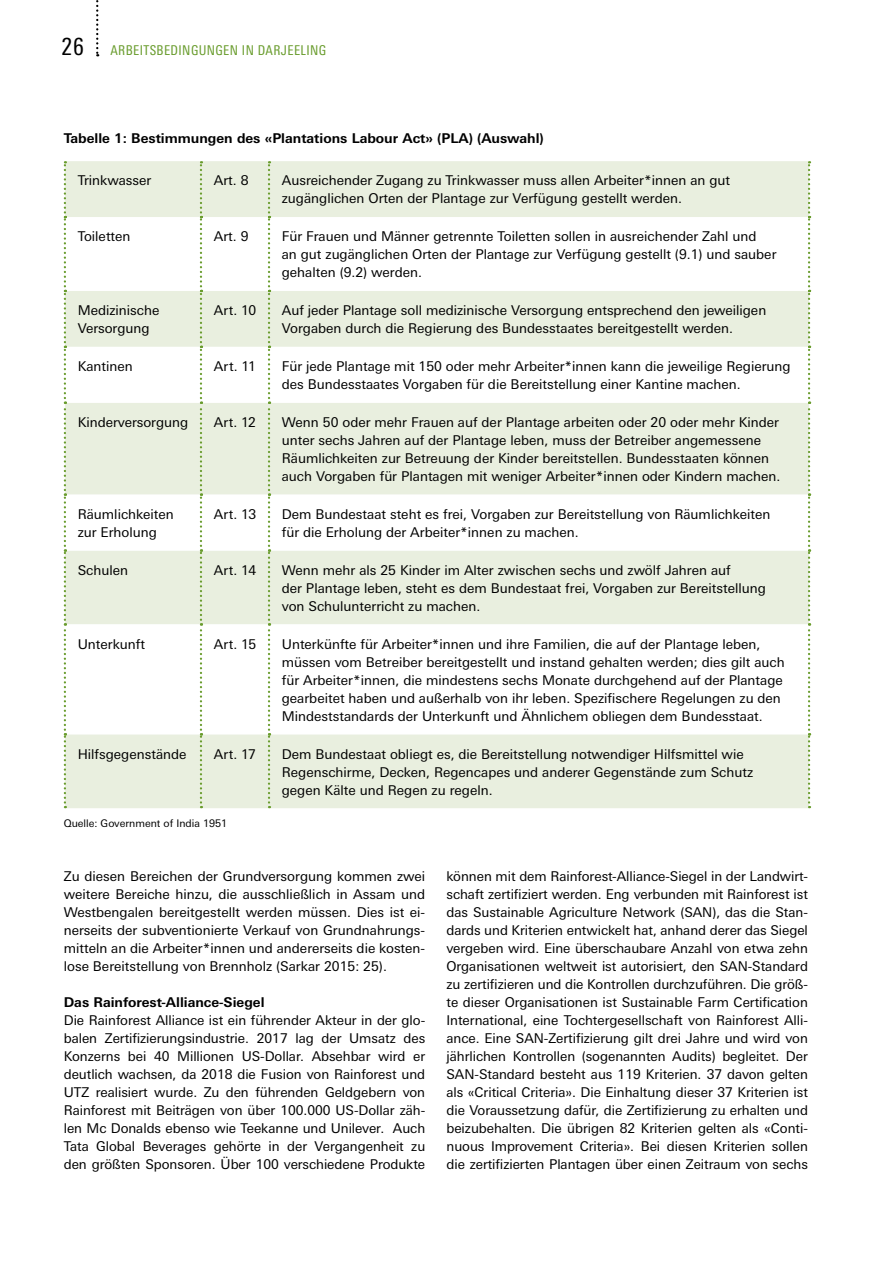
<style>
.page{position:relative;width:893px;height:1263px;background:#fff}
.page>*{position:absolute;margin:0;border:0;box-sizing:border-box;transform-origin:0 0}
.t1{font:13.5px/18px "Linotype Univers Basic";color:#000}
.t2{font:700 13.5px "Linotype Univers Basic";color:#000}
.t3{font:condensed 13.5px "Linotype Univers";letter-spacing:.03em;color:#699c2d}
.t4{font:10.5px "Linotype Univers Basic";color:#000}
.s1{font-size:24px;color:#000}
</style>
<div class="page">
<svg style="left:96px;top:0;width:2px;height:56px"></svg>
<div style="left:66px;top:161px;width:742px;height:647px;background:#e9efdf"></div>
<svg style="left:66px;top:217px;width:742px;height:517px"></svg>
<svg style="left:64px;top:161px;width:2px;height:647px"></svg>
<svg style="left:200px;top:161px;width:2px;height:647px"></svg>
<svg style="left:268px;top:161px;width:2px;height:647px"></svg>
<svg style="left:808px;top:161px;width:2px;height:647px"></svg>
<p class="t3" style="left:62px;top:43px;width:266px"><span class="s1">26</span> ARBEITSBEDINGUNGEN IN DARJEELING</p>
<p class="t2" style="left:64px;top:130px;width:482px">Tabelle 1: Bestimmungen des «Plantations Labour Act» (PLA) (Auswahl)</p>
<p class="t1" style="left:78px;top:172px;width:75px">Trinkwasser</p>
<p class="t1" style="left:214px;top:172px;width:36px">Art. 8</p>
<p class="t1" style="left:282px;top:172px;width:450px">Ausreichender Zugang zu Trinkwasser muss allen Arbeiter*innen an gut zugänglichen Orten der Plantage zur Verfügung gestellt werden.</p>
<p class="t1" style="left:78px;top:227px;width:54px">Toiletten</p>
<p class="t1" style="left:214px;top:227px;width:36px">Art. 9</p>
<p class="t1" style="left:282px;top:227px;width:496px">Für Frauen und Männer getrennte Toiletten sollen in ausreichender Zahl und<br>an gut zugänglichen Orten der Plantage zur Verfügung gestellt (9.1) und sauber gehalten (9.2) werden.</p>
<p class="t1" style="left:78px;top:301px;width:83px">Medizinische<br>Versorgung</p>
<p class="t1" style="left:214px;top:301px;width:44px">Art. 10</p>
<p class="t1" style="left:282px;top:301px;width:486px">Auf jeder Plantage soll medizinische Versorgung entsprechend den jeweiligen<br>Vorgaben durch die Regierung des Bundesstaates bereitgestellt werden.</p>
<p class="t1" style="left:78px;top:357px;width:57px">Kantinen</p>
<p class="t1" style="left:214px;top:357px;width:44px">Art. 11</p>
<p class="t1" style="left:282px;top:357px;width:510px">Für jede Plantage mit 150 oder mehr Arbeiter*innen kann die jeweilige Regierung des Bundesstaates Vorgaben für die Bereitstellung einer Kantine machen.</p>
<p class="t1" style="left:78px;top:413px;width:112px">Kinderversorgung</p>
<p class="t1" style="left:214px;top:413px;width:44px">Art. 12</p>
<p class="t1" style="left:282px;top:413px;width:500px">Wenn 50 oder mehr Frauen auf der Plantage arbeiten oder 20 oder mehr Kinder unter sechs Jahren auf der Plantage leben, muss der Betreiber angemessene Räumlichkeiten zur Betreuung der Kinder bereitstellen. Bundesstaaten können auch Vorgaben für Plantagen mit weniger Arbeiter*innen oder Kindern machen.</p>
<p class="t1" style="left:78px;top:505px;width:98px">Räumlichkeiten zur Erholung</p>
<p class="t1" style="left:214px;top:505px;width:44px">Art. 13</p>
<p class="t1" style="left:282px;top:505px;width:490px">Dem Bundestaat steht es frei, Vorgaben zur Bereitstellung von Räumlichkeiten für die Erholung der Arbeiter*innen zu machen.</p>
<p class="t1" style="left:78px;top:561px;width:52px">Schulen</p>
<p class="t1" style="left:214px;top:561px;width:44px">Art. 14</p>
<p class="t1" style="left:282px;top:561px;width:486px">Wenn mehr als 25 Kinder im Alter zwischen sechs und zwölf Jahren auf<br>der Plantage leben, steht es dem Bundestaat frei, Vorgaben zur Bereitstellung von Schulunterricht zu machen.</p>
<p class="t1" style="left:78px;top:635px;width:69px">Unterkunft</p>
<p class="t1" style="left:214px;top:635px;width:44px">Art. 15</p>
<p class="t1" style="left:282px;top:635px;width:504px">Unterkünfte für Arbeiter*innen und ihre Familien, die auf der Plantage leben, müssen vom Betreiber bereitgestellt und instand gehalten werden; dies gilt auch für Arbeiter*innen, die mindestens sechs Monate durchgehend auf der Plantage gearbeitet haben und außerhalb von ihr leben. Spezifischere Regelungen zu den Mindeststandards der Unterkunft und Ähnlichem obliegen dem Bundesstaat.</p>
<p class="t1" style="left:78px;top:745px;width:110px">Hilfsgegenstände</p>
<p class="t1" style="left:214px;top:745px;width:44px">Art. 17</p>
<p class="t1" style="left:282px;top:745px;width:473px">Dem Bundestaat obliegt es, die Bereitstellung notwendiger Hilfsmittel wie<br>Regenschirme, Decken, Regencapes und anderer Gegenstände zum Schutz gegen Kälte und Regen zu regeln.</p>
<p class="t4" style="left:64px;top:817px;width:165px">Quelle: Government of India 1951</p>
<p class="t1" style="left:64px;top:867px;width:363px;text-align:justify">Zu diesen Bereichen der Grundversorgung kommen zwei weitere Bereiche hinzu, die ausschließlich in Assam und Westbengalen bereitgestellt werden müssen. Dies ist ei&shy;nerseits der subventionierte Verkauf von Grundnahrungs&shy;mitteln an die Arbeiter*innen und andererseits die kosten&shy;lose Bereitstellung von Brennholz (Sarkar 2015: 25).</p>
<p class="t2" style="left:64px;top:994px;width:202px">Das Rainforest-Alliance-Siegel</p>
<p class="t1" style="left:64px;top:1011px;width:363px;text-align:justify">Die Rainforest Alliance ist ein führender Akteur in der glo&shy;balen Zertifizierungsindustrie. 2017 lag der Umsatz des Konzerns bei 40 Millionen US-Dollar. Absehbar wird er deutlich wachsen, da 2018 die Fusion von Rainforest und UTZ realisiert wurde. Zu den führenden Geldgebern von Rainforest mit Beiträgen von über 100.000 US-Dollar zäh&shy;len Mc Donalds ebenso wie Teekanne und Unilever. Auch Tata Global Beverages gehörte in der Vergangenheit zu den größten Sponsoren. Über 100 verschiedene Produkte</p>
<p class="t1" style="left:446px;top:867px;width:363px;text-align:justify">können mit dem Rainforest-Alliance-Siegel in der Landwirt&shy;schaft zertifiziert werden. Eng verbunden mit Rainforest ist das Sustainable Agriculture Network (SAN), das die Stan&shy;dards und Kriterien entwickelt hat, anhand derer das Siegel vergeben wird. Eine überschaubare Anzahl von etwa zehn Organisationen weltweit ist autorisiert, den SAN-Standard zu zertifizieren und die Kontrollen durchzuführen. Die größ&shy;te dieser Organisationen ist Sustainable Farm Certification International, eine Tochtergesellschaft von Rainforest Alli&shy;ance. Eine SAN-Zertifizierung gilt drei Jahre und wird von jährlichen Kontrollen (sogenannten Audits) begleitet. Der SAN-Standard besteht aus 119 Kriterien. 37 davon gelten als «Critical Criteria». Die Einhaltung dieser 37 Kriterien ist die Voraussetzung dafür, die Zertifizierung zu erhalten und beizubehalten. Die übrigen 82 Kriterien gelten als «Conti&shy;nuous Improvement Criteria». Bei diesen Kriterien sollen die zertifizierten Plantagen über einen Zeitraum von sechs</p>
</div>
